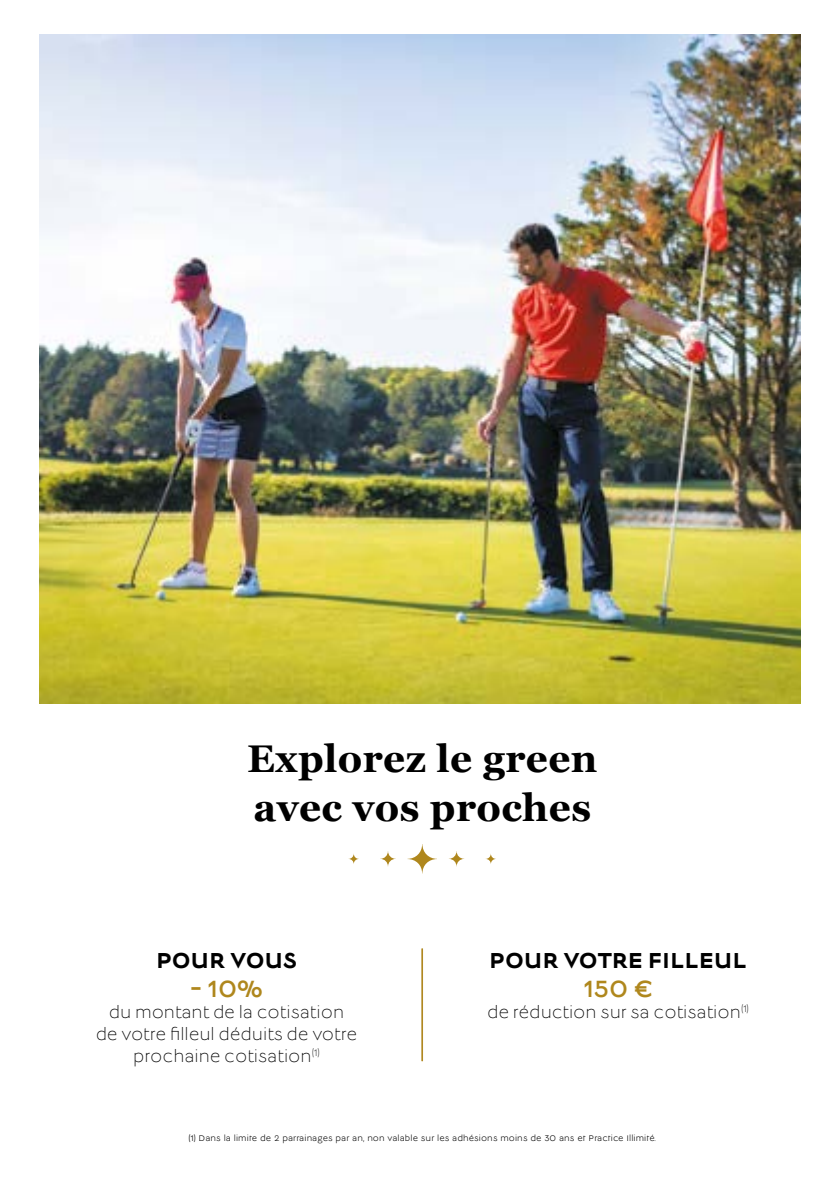
<style>
.page{position:relative;width:840px;height:1191px;background:#fff}
.page>*{position:absolute;margin:0;border:0;box-sizing:border-box;transform-origin:0 0}
.t1{font:700 38.6px/49px "Georgia";letter-spacing:.01em;color:#000}
.t2{font:26px "Lucien";color:#af871d}
.t3{font:700 24px "Lucien";color:#000}
.t4{font:300 18px/21.6px "Lucien";color:#000;text-align:center}
.t5{font:9px "Lucien";letter-spacing:.01em;color:#000}
</style>
<div class="page">
<img style="left:40px;top:34px;width:759px;height:669px">
<svg style="left:407px;top:844px;width:30px;height:29px"></svg>
<svg style="left:380px;top:851px;width:15px;height:15px"></svg>
<svg style="left:448px;top:851px;width:16px;height:15px"></svg>
<svg style="left:348px;top:853px;width:11px;height:11px"></svg>
<svg style="left:485px;top:853px;width:10px;height:11px"></svg>
<hr style="left:422px;top:948px;width:1px;height:113px;background:#af871d">
<hr style="left:421px;top:948px;width:1px;height:113px;background:#af871d">
<h1 class="t1" style="left:247px;top:732px;width:352px">Explorez le green avec vos proches</h1>
<h3 class="t3" style="left:156px;top:949px;width:142px">POUR VOUS</h3>
<h2 class="t2" style="left:190px;top:976px;width:74px">- 10%</h2>
<p class="t4" style="left:96px;top:1003px;width:263px">du montant de la cotisation de votre filleul déduits de votre prochaine cotisation<sup>(1)</sup></p>
<h3 class="t3" style="left:489px;top:949px;width:259px">POUR VOTRE FILLEUL</h3>
<h2 class="t2" style="left:583px;top:976px;width:71px">150 €</h2>
<p class="t4" style="left:487px;top:1003px;width:263px">de réduction sur sa cotisation<sup>(1)</sup></p>
<p class="t5" style="left:188px;top:1134px;width:469px">(1) Dans la limite de 2 parrainages par an, non valable sur les adhésions moins de 30 ans et Practice Illimité.</p>
</div>
